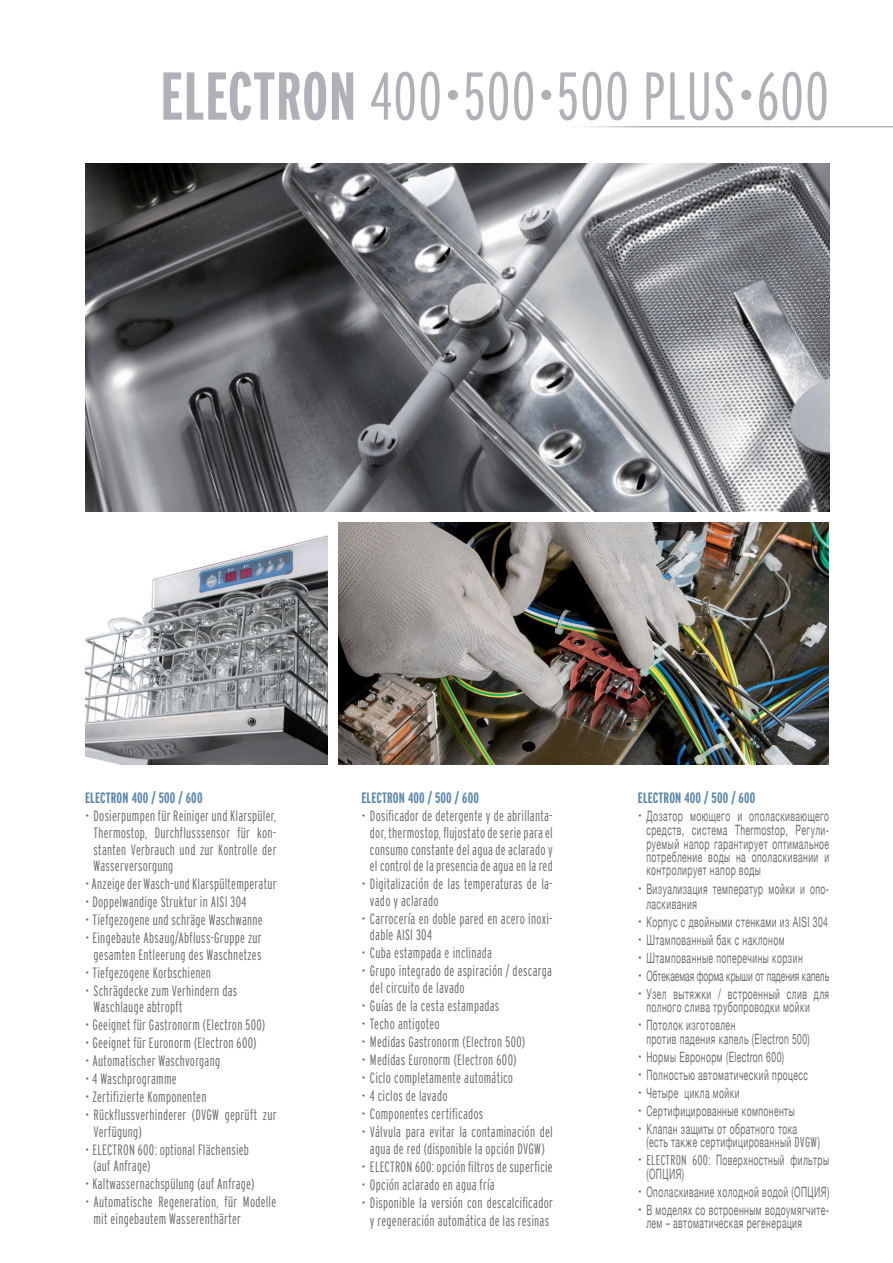
<style>
.page{position:relative;width:893px;height:1263px;background:#fff}
.page>*{position:absolute;margin:0;border:0;box-sizing:border-box;transform-origin:0 0}
.t1{font:300 extra-condensed 67.5px "Interstate";letter-spacing:.01em;color:#b1b0b7}
.t2{font:300 extra-condensed 15px/16.5px "Interstate";letter-spacing:.015em;color:#6c6d70}
.t3{font:700 extra-condensed 15px "Interstate";letter-spacing:.01em;color:#5c89ad}
.t4{font:14.25px/13.5px "Helvetica Neue";letter-spacing:.05em;color:#6c6d70;scale:.6 1}
.t5{font:14.25px "Helvetica Neue";color:#6c6d70;scale:.59 1}
.s1{font-weight:700}
.s2{font-family:"Interstate";font-weight:300;font-stretch:extra-condensed;font-size:15px}
.s3{font-family:"Interstate";font-weight:300;font-stretch:extra-condensed}
</style>
<div class="page">
<hr style="left:551px;top:126px;width:342px;height:2px;background:#b1b0b7">
<img style="left:85px;top:164px;width:744px;height:347px">
<img style="left:85px;top:535px;width:242px;height:229px">
<img style="left:338px;top:522px;width:491px;height:242px">
<h1 class="t1" style="left:160px;top:58px;width:670px"><span class="s1">ELECTRON</span> 400•500•500 PLUS•600</h1>
<p class="t3" style="left:85px;top:790px;width:119px">ELECTRON 400 / 500 / 600</p>
<p class="t2" style="left:94px;top:808px;width:184px;text-align:justify;text-indent:-9px">• Dosierpumpen für Reiniger und Klarspüler, Thermostop, Durchflusssensor für kon&shy;stanten Verbrauch und zur Kontrolle der Wasserversorgung</p>
<p class="t2" style="left:85px;top:875px;width:193px">• Anzeige der Wasch-und Klarspültemperatur</p>
<p class="t2" style="left:85px;top:893px;width:163px">• Doppelwandige Struktur in AISI 304</p>
<p class="t2" style="left:85px;top:911px;width:179px">• Tiefgezogene und schräge Waschwanne</p>
<p class="t2" style="left:85px;top:929px;width:178px;text-align:center">• Eingebaute Absaug/Abfluss-Gruppe zur gesamten Entleerung des Waschnetzes</p>
<p class="t2" style="left:85px;top:964px;width:128px">• Tiefgezogene Korbschienen</p>
<p class="t2" style="left:94px;top:982px;width:145px;text-indent:-9px">• Schrägdecke zum Verhindern das<br>Waschlauge abtropft</p>
<p class="t2" style="left:85px;top:1016px;width:182px">• Geeignet für Gastronorm (Electron 500)</p>
<p class="t2" style="left:85px;top:1034px;width:173px">• Geeignet für Euronorm (Electron 600)</p>
<p class="t2" style="left:85px;top:1052px;width:137px">• Automatischer Waschvorgang</p>
<p class="t2" style="left:85px;top:1070px;width:93px">• 4 Waschprogramme</p>
<p class="t2" style="left:85px;top:1088px;width:123px">• Zertifizierte Komponenten</p>
<p class="t2" style="left:94px;top:1106px;width:184px;text-indent:-9px">• Rückflussverhinderer (DVGW geprüft zur<br>Verfügung)</p>
<p class="t2" style="left:94px;top:1141px;width:157px;text-indent:-9px">• ELECTRON 600: optional Flächensieb (auf Anfrage)</p>
<p class="t2" style="left:85px;top:1175px;width:171px">• Kaltwassernachspülung (auf Anfrage)</p>
<p class="t2" style="left:94px;top:1193px;width:184px;text-indent:-9px">• Automatische Regeneration, für Modelle mit eingebautem Wasserenthärter</p>
<p class="t3" style="left:361px;top:790px;width:119px">ELECTRON 400 / 500 / 600</p>
<p class="t2" style="left:361px;top:808px;width:193px;text-align:center">• Dosificador de detergente y de abrillanta&shy;dor, thermostop, flujostato de serie para el consumo constante del agua de aclarado y el control de la presencia de agua en la red</p>
<p class="t2" style="left:370px;top:875px;width:184px;text-indent:-9px">• Digitalización de las temperaturas de la&shy;vado y aclarado</p>
<p class="t2" style="left:370px;top:910px;width:184px;text-indent:-9px">• Carrocería en doble pared en acero inoxi&shy;dable AISI 304</p>
<p class="t2" style="left:361px;top:944px;width:132px">• Cuba estampada e inclinada</p>
<p class="t2" style="left:370px;top:962px;width:183px;text-indent:-9px">• Grupo integrado de aspiración / descarga del circuito de lavado</p>
<p class="t2" style="left:361px;top:997px;width:139px">• Guías de la cesta estampadas</p>
<p class="t2" style="left:361px;top:1015px;width:80px">• Techo antigoteo</p>
<p class="t2" style="left:361px;top:1033px;width:165px">• Medidas Gastronorm (Electron 500)</p>
<p class="t2" style="left:361px;top:1051px;width:156px">• Medidas Euronorm (Electron 600)</p>
<p class="t2" style="left:361px;top:1069px;width:153px">• Ciclo completamente automático</p>
<p class="t2" style="left:361px;top:1087px;width:88px">• 4 ciclos de lavado</p>
<p class="t2" style="left:361px;top:1105px;width:123px">• Componentes certificados</p>
<p class="t2" style="left:361px;top:1123px;width:193px;text-align:center">• Válvula para evitar la contaminación del agua de red (disponible la opción DVGW)</p>
<p class="t2" style="left:361px;top:1158px;width:193px">• ELECTRON 600: opción filtros de superficie</p>
<p class="t2" style="left:361px;top:1176px;width:135px">• Opción aclarado en agua fría</p>
<p class="t2" style="left:361px;top:1193px;width:193px;line-height:18px;text-align:center">• Disponible la versión con descalcificador y regeneración automática de las resinas</p>
<p class="t3" style="left:638px;top:790px;width:119px">ELECTRON 400 / 500 / 600</p>
<p class="t4" style="left:646px;top:810px;width:306px;text-align:justify;text-indent:-9px"><span class="s2">•</span> Дозатор моющего и ополаскивающего средств, система Thermostop, Регули&shy;руемый напор гарантирует оптимальное потребление воды на ополаскивании и контролирует напор воды</p>
<p class="t4" style="left:646px;top:882px;width:306px;line-height:15px;text-indent:-9px"><span class="s2">•</span> Визуализация температур мойки и опо&shy;ласкивания</p>
<p class="t4" style="left:638px;top:915px;width:318px"><span class="s2">•</span> Корпус с двойными стенками из AISI 304</p>
<p class="t4" style="left:638px;top:933px;width:246px"><span class="s2">•</span> Штампованный бак с наклоном</p>
<p class="t4" style="left:638px;top:951px;width:276px"><span class="s2">•</span> Штампованные поперечины корзин</p>
<p class="t5" style="left:638px;top:965px;width:326px"><span class="s2">•</span> Обтекаемая форма крыши от падения капель</p>
<p class="t4" style="left:646px;top:987px;width:306px;text-indent:-9px"><span class="s2">•</span> Узел вытяжки / встроенный слив для полного слива трубопроводки мойки</p>
<p class="t4" style="left:646px;top:1019px;width:274px;text-indent:-9px"><span class="s2">•</span> Потолок изготовлен<br>против падения капель (Electron 500)</p>
<p class="t4" style="left:638px;top:1050px;width:245px"><span class="s2">•</span> Нормы Евронорм (Electron 600)</p>
<p class="t4" style="left:638px;top:1068px;width:285px"><span class="s2">•</span> Полностью автоматический процесс</p>
<p class="t4" style="left:638px;top:1086px;width:171px"><span class="s2">•</span> Четыре цикла мойки</p>
<p class="t4" style="left:638px;top:1104px;width:263px"><span class="s2">•</span> Сертифицированные компоненты</p>
<p class="t4" style="left:646px;top:1122px;width:291px;text-indent:-9px"><span class="s2">•</span> Клапан защиты от обратного тока (есть также сертифицированный <span class="s3">DVGW</span>)</p>
<p class="t4" style="left:646px;top:1154px;width:306px;text-indent:-9px"><span class="s2">•</span> <span class="s3">ELECTRON 600:</span> Поверхностный фильтры (ОПЦИЯ)</p>
<p class="t4" style="left:638px;top:1185px;width:320px"><span class="s2">•</span> Ополаскивание холодной водой (ОПЦИЯ)</p>
<p class="t4" style="left:646px;top:1203px;width:306px;text-indent:-9px"><span class="s2">•</span> В моделях со встроенным водоумягчите&shy;лем – автоматическая регенерация</p>
</div>
